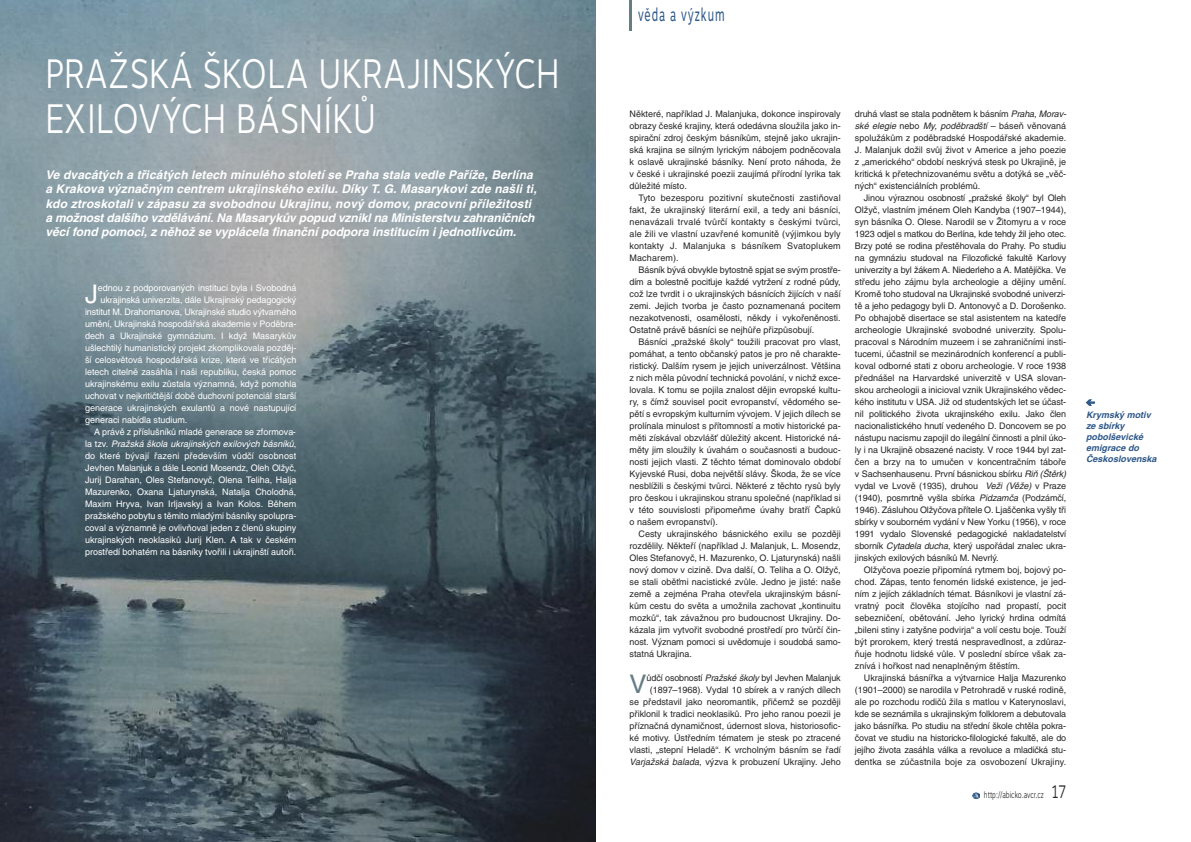
<style>
.page{position:relative;width:1191px;height:842px;background:#fff}
.page>*{position:absolute;margin:0;border:0;box-sizing:border-box;transform-origin:0 0}
.t1{font:300 41px/45px "Motiva Sans";letter-spacing:.01em;color:#fff;scale:.8 1}
.t2{font:25.7px "Helvetica CE";color:#667d87}
.t3{font:25.7px "Helvetica CE";color:#fff}
.t4{font:18px "Motiva Sans";letter-spacing:.085em;color:#2e5888;scale:.6 1}
.t5{font:italic 700 12px/14.4px "Helvetica CE";letter-spacing:.01em;color:#fff}
.t6{font:9px/12px "Helvetica CE";color:#272627;text-align:justify}
.t7{font:9px "Helvetica CE";color:#fff}
.t8{font:italic 700 9px/11px "Helvetica CE";color:#2e5888}
.t9{font:italic 9px "Helvetica CE";color:#fff}
.t10{font:9px "Helvetica CE";letter-spacing:-.02em;color:#fff}
.t11{font:9px "Motiva Sans Light OTF";color:#272627;scale:.7 1}
.s1{font-style:normal}
.s2{font-style:italic}
.s3{font-size:18px}
</style>
<div class="page">
<svg style="left:972px;top:792px;width:7px;height:7px"></svg>
<hr style="left:629px;top:0;width:3px;height:31px;background:#667d87">
<img style="left:0;top:0;width:595px;height:842px">
<h1 class="t1" style="left:45px;top:54px;width:644px">PRAŽSKÁ ŠKOLA UKRAJINSKÝCH<br>EXILOVÝCH BÁSNÍKŮ</h1>
<p class="t5" style="left:45px;top:168px;width:493px">Ve dvacátých a třicátých letech minulého století se Praha stala vedle Paříže, Berlína a Krakova význačným centrem ukrajinského exilu. Díky T. G. Masarykovi zde našli ti, kdo ztroskotali v zápasu za svobodnou Ukrajinu, nový domov, pracovní příležitosti a možnost dalšího vzdělávání. Na Masarykův popud vznikl na Ministerstvu zahraničních věcí fond pomoci, z něhož se vyplácela finanční podpora institucím i jednotlivcům.</p>
<h2 class="t3" style="left:85px;top:284px;width:14px">J</h2>
<p class="t7" style="left:98px;top:284px;width:200px">ednou z podporovaných institucí byla i Svobodná</p>
<p class="t7" style="left:100px;top:296px;width:197px">ukrajinská univerzita, dále Ukrajinský pedagogický</p>
<p class="t7" style="left:85px;top:308px;width:213px">institut M. Drahomanova, Ukrajinské studio výtvarného</p>
<p class="t7" style="left:85px;top:320px;width:213px">umění, Ukrajinská hospodářská akademie v Poděbra-</p>
<p class="t7" style="left:85px;top:332px;width:213px">dech a Ukrajinské gymnázium. I když Masarykův</p>
<p class="t7" style="left:85px;top:344px;width:213px">ušlechtilý humanistický projekt zkomplikovala pozděj-</p>
<p class="t7" style="left:85px;top:356px;width:213px">ší celosvětová hospodářská krize, která ve třicátých</p>
<p class="t7" style="left:85px;top:368px;width:213px">letech citelně zasáhla i naši republiku, česká pomoc</p>
<p class="t7" style="left:85px;top:380px;width:213px">ukrajinskému exilu zůstala významná, když pomohla</p>
<p class="t7" style="left:85px;top:392px;width:213px">uchovat v nejkritičtější době duchovní potenciál starší</p>
<p class="t7" style="left:85px;top:404px;width:213px">generace ukrajinských exulantů a nové nastupující</p>
<p class="t7" style="left:85px;top:416px;width:104px">generaci nabídla studium.</p>
<p class="t7" style="left:94px;top:428px;width:203px">A právě z příslušníků mladé generace se zformova-</p>
<p class="t9" style="left:85px;top:440px;width:213px"><span class="s1">la tzv.</span> Pražská škola ukrajinských exilových básníků<span class="s1">,</span></p>
<p class="t7" style="left:85px;top:452px;width:213px">do které bývají řazeni především vůdčí osobnost</p>
<p class="t10" style="left:85px;top:464px;width:213px">Jevhen Malanjuk a dále Leonid Mosendz, Oleh Olžyč,</p>
<p class="t7" style="left:85px;top:476px;width:213px">Jurij Darahan, Oles Stefanovyč, Olena Teliha, Halja</p>
<p class="t7" style="left:85px;top:488px;width:213px">Mazurenko, Oxana Ljaturynská, Natalja Cholodná,</p>
<p class="t7" style="left:85px;top:500px;width:213px">Maxim Hryva, Ivan Irljavskyj a Ivan Kolos. Během</p>
<p class="t7" style="left:85px;top:512px;width:213px">pražského pobytu s těmito mladými básníky spolupra-</p>
<p class="t7" style="left:85px;top:524px;width:213px">coval a významně je ovlivňoval jeden z členů skupiny</p>
<p class="t7" style="left:85px;top:536px;width:213px">ukrajinských neoklasiků Jurij Klen. A tak v českém</p>
<p class="t7" style="left:85px;top:548px;width:213px">prostředí bohatém na básníky tvořili i ukrajinští autoři.</p>
<h3 class="t4" style="left:638px;top:8px;width:146px">věda a výzkum</h3>
<p class="t6" style="left:629px;top:108px;width:213px">Některé, například J. Malanjuka, dokonce inspirovaly obrazy české krajiny, která odedávna sloužila jako in&shy;spirační zdroj českým básníkům, stejně jako ukrajin&shy;ská krajina se silným lyrickým nábojem podněcovala k oslavě ukrajinské básníky. Není proto náhoda, že v české i ukrajinské poezii zaujímá přírodní lyrika tak důležité místo.</p>
<p class="t6" style="left:629px;top:192px;width:213px;text-indent:9px">Tyto bezesporu pozitivní skutečnosti zastiňoval fakt, že ukrajinský literární exil, a tedy ani básníci, nenavázali trvalé tvůrčí kontakty s českými tvůrci, ale žili ve vlastní uzavřené komunitě (výjimkou byly kontakty J. Malanjuka s básníkem Svatoplukem Macharem).</p>
<p class="t6" style="left:629px;top:264px;width:213px;text-indent:9px">Básník bývá obvykle bytostně spjat se svým prostře&shy;dím a bolestně pociťuje každé vytržení z rodné půdy, což lze tvrdit i o ukrajinských básnících žijících v naší zemi. Jejich tvorba je často poznamenaná pocitem nezakotvenosti, osamělosti, někdy i vykořeněnosti.<br>Ostatně právě básníci se nejhůře přizpůsobují.</p>
<p class="t6" style="left:629px;top:336px;width:213px;text-indent:9px">Básníci „pražské školy“ toužili pracovat pro vlast, pomáhat, a tento občanský patos je pro ně charakte&shy;ristický. Dalším rysem je jejich univerzálnost. Většina z nich měla původní technická povolání, v nichž exce&shy;lovala. K tomu se pojila znalost dějin evropské kultu&shy;ry, s čímž souvisel pocit evropanství, vědomého se&shy;pětí s evropským kulturním vývojem. V jejich dílech se prolínala minulost s přítomností a motiv historické pa&shy;měti získával obzvlášť důležitý akcent. Historické ná&shy;měty jim sloužily k úvahám o současnosti a budouc&shy;nosti jejich vlasti. Z těchto témat dominovalo období Kyjevské Rusi, doba největší slávy. Škoda, že se více nesblížili s českými tvůrci. Některé z těchto rysů byly pro českou i ukrajinskou stranu společné (například si v této souvislosti připomeňme úvahy bratří Čapků o našem evropanství).</p>
<p class="t6" style="left:629px;top:528px;width:213px;text-indent:9px">Cesty ukrajinského básnického exilu se později rozdělily. Někteří (například J. Malanjuk, L. Mosendz, Oles Stefanovyč, H. Mazurenko, O. Ljaturynská) našli nový domov v cizině. Dva další, O. Teliha a O. Olžyč, se stali oběťmi nacistické zvůle. Jedno je jisté: naše země a zejména Praha otevřela ukrajinským básní&shy;kům cestu do světa a umožnila zachovat „kontinuitu mozků“, tak závažnou pro budoucnost Ukrajiny. Do&shy;kázala jim vytvořit svobodné prostředí pro tvůrčí čin&shy;nost. Význam pomoci si uvědomuje i soudobá samo&shy;statná Ukrajina.</p>
<h2 class="t2" style="left:629px;top:674px;width:19px">V</h2>
<p class="t6" style="left:629px;top:672px;width:213px;text-align:right">ůdčí osobností <span class="s2">Pražské školy</span> byl Jevhen Malanjuk (1897–1968). Vydal 10 sbírek a v raných dílech<br>se představil jako neoromantik, přičemž se později přiklonil k tradici neoklasiků. Pro jeho ranou poezii je příznačná dynamičnost, údernost slova, historiosofic&shy;ké motivy. Ústředním tématem je stesk po ztracené vlasti, „stepní Heladě“. K vrcholným básním se řadí <span class="s2">Varjažská balada</span>, výzva k probuzení Ukrajiny. Jeho</p>
<p class="t6" style="left:855px;top:108px;width:213px">druhá vlast se stala podnětem k básním <span class="s2">Praha</span>, <span class="s2">Morav&shy;ské elegie</span> nebo <span class="s2">My, poděbradští</span> – báseň věnovaná spolužákům z poděbradské Hospodářské akademie.<br>J. Malanjuk dožil svůj život v Americe a jeho poezie z „amerického“ období neskrývá stesk po Ukrajině, je kritická k přetechnizovanému světu a dotýká se „věč&shy;ných“ existenciálních problémů.</p>
<p class="t6" style="left:855px;top:192px;width:213px;text-indent:9px">Jinou výraznou osobností „pražské školy“ byl Oleh Olžyč, vlastním jménem Oleh Kandyba (1907–1944), syn básníka O. Olese. Narodil se v Žitomyru a v roce 1923 odjel s matkou do Berlína, kde tehdy žil jeho otec.<br>Brzy poté se rodina přestěhovala do Prahy. Po studiu na gymnáziu studoval na Filozofické fakultě Karlovy univerzity a byl žákem A. Niederleho a A. Matějíčka. Ve středu jeho zájmu byla archeologie a dějiny umění.<br>Kromě toho studoval na Ukrajinské svobodné univerzi&shy;tě a jeho pedagogy byli D. Antonovyč a D. Dorošenko.<br>Po obhajobě disertace se stal asistentem na katedře archeologie Ukrajinské svobodné univerzity. Spolu&shy;pracoval s Národním muzeem i se zahraničními insti&shy;tucemi, účastnil se mezinárodních konferencí a publi&shy;koval odborné stati z oboru archeologie. V roce 1938 přednášel na Harvardské univerzitě v USA slovan&shy;skou archeologii a inicioval vznik Ukrajinského vědec&shy;kého institutu v USA. Již od studentských let se účast&shy;nil politického života ukrajinského exilu. Jako člen nacionalistického hnutí vedeného D. Doncovem se po nástupu nacismu zapojil do ilegální činnosti a plnil úko&shy;ly i na Ukrajině obsazené nacisty. V roce 1944 byl zat&shy;čen a brzy na to umučen v koncentračním táboře v Sachsenhausenu. První básnickou sbírku <span class="s2">Riň (Štěrk) </span>vydal ve Lvově (1935), druhou <span class="s2">Veži (Věže)</span> v Praze (1940), posmrtně vyšla sbírka <span class="s2">Pidzamča</span> (Podzámčí, 1946). Zásluhou Olžyčova přítele O. Ljaščenka vyšly tři sbírky v souborném vydání v New Yorku (1956), v roce 1991 vydalo Slovenské pedagogické nakladatelství sborník <span class="s2">Cytadela ducha</span>, který uspořádal znalec ukra&shy;jinských exilových básníků M. Nevrlý.</p>
<p class="t6" style="left:855px;top:564px;width:213px;text-indent:9px">Olžyčova poezie připomíná rytmem boj, bojový po&shy;chod. Zápas, tento fenomén lidské existence, je jed&shy;ním z jejích základních témat. Básníkovi je vlastní zá&shy;vratný pocit člověka stojícího nad propastí, pocit sebezničení, obětování. Jeho lyrický hrdina odmítá „bileni stiny i zatyšne podvirja“ a volí cestu boje. Touží být prorokem, který trestá nespravedlnost, a zdůraz&shy;ňuje hodnotu lidské vůle. V poslední sbírce však za&shy;znívá i hořkost nad nenaplněným štěstím.</p>
<p class="t6" style="left:855px;top:672px;width:213px;text-indent:9px">Ukrajinská básnířka a výtvarnice Halja Mazurenko (1901–2000) se narodila v Petrohradě v ruské rodině, ale po rozchodu rodičů žila s matlou v Katerynoslavi, kde se seznámila s ukrajinským folklorem a debutovala jako básnířka. Po studiu na střední škole chtěla pokra&shy;čovat ve studiu na historicko-filologické fakultě, ale do jejího života zasáhla válka a revoluce a mladičká stu&shy;dentka se zúčastnila boje za osvobození Ukrajiny.</p>
<p class="t11" style="left:984px;top:788px;width:119px">http://abicko.avcr.cz <span class="s3">17</span></p>
<p class="t8" style="left:1086px;top:410px;width:72px">Krymský motiv ze sbírky pobolševické emigrace do<br>Československa</p>
</div>
